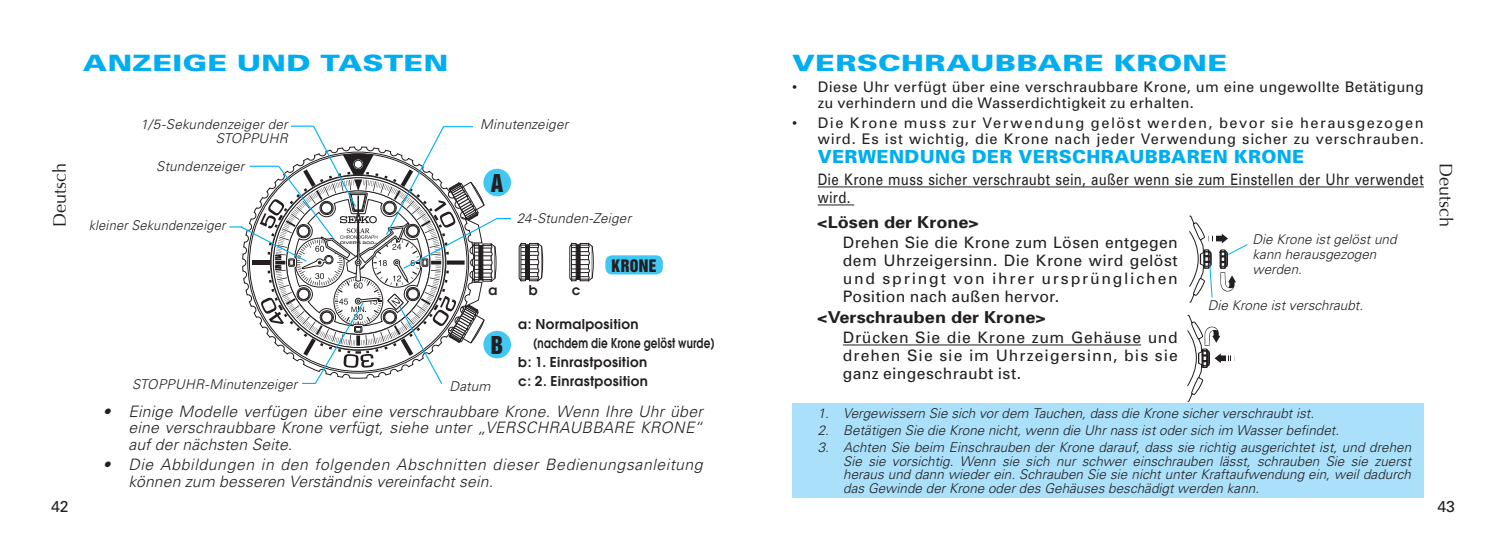
<style>
.page{position:relative;width:1506px;height:549px;background:#fff}
.page>*{position:absolute;margin:0;border:0;box-sizing:border-box;transform-origin:0 0}
.t1{font:900 22.5px "Univers";letter-spacing:.015em;color:#00aeef;scale:1.3 1}
.t2{font:22.5px "Helvetica Inserat";color:#231f20}
.t3{font:900 18px "Univers";letter-spacing:.025em;color:#00aeef}
.t4{font:18px "Optima";color:#231f20}
.t5{font:700 16.43px "Univers";color:#231f20;scale:1.1 1}
.t6{font:italic 300 15.75px/16.9px "Univers";letter-spacing:.02em;color:#231f20;text-align:justify}
.t7{font:15.75px/18px "Univers";letter-spacing:.025em;color:#231f20;text-align:justify}
.t8{font:15.75px/18px "Univers";letter-spacing:.025em;color:#231f20;scale:.84 1}
.t9{font:15.75px "Helvetica Inserat";letter-spacing:.025em;color:#231f20}
.t10{font:14.62px/15.8px "Univers";letter-spacing:.07em;color:#231f20;text-align:right}
.t11{font:14.62px/15.8px "Univers";letter-spacing:.025em;color:#231f20}
.t12{font:italic 300 13.5px/13.5px "Univers";color:#231f20}
.t13{font:600 13.5px "Avant Garde";letter-spacing:.025em;color:#231f20}
.t14{font:600 13.5px "Avant Garde";letter-spacing:.025em;color:#231f20;scale:.77 1}
.t15{font:italic 300 13.5px "Univers";color:#231f20;scale:.96 1}
.t16{font:italic 300 13.5px "Univers";letter-spacing:.02em;color:#231f20}
</style>
<div class="page">
<svg style="left:518px;top:242px;width:25px;height:39px"></svg>
<svg style="left:569px;top:242px;width:24px;height:39px"></svg>
<svg style="left:1187px;top:315px;width:44px;height:86px"></svg>
<svg style="left:1189px;top:216px;width:59px;height:86px"></svg>
<svg style="left:229px;top:125px;width:282px;height:259px"></svg>
<div style="left:605px;top:255px;width:57px;height:19px;background:#40c7f4;border-radius:7px"></div>
<hr style="left:817px;top:186px;width:606px;height:1px;background:#231f20">
<hr style="left:817px;top:204px;width:37px;height:1px;background:#231f20">
<hr style="left:842px;top:344px;width:299px;height:1px;background:#231f20">
<div style="left:792px;top:403px;width:631px;height:94px;background:#aae0f9"></div>
<h1 class="t1" style="left:83px;top:49px;width:282px">ANZEIGE UND TASTEN</h1>
<h1 class="t1" style="left:792px;top:49px;width:336px">VERSCHRAUBBARE KRONE</h1>
<p class="t11" style="left:817px;top:79px;width:607px;text-indent:-26px">• Diese Uhr verfügt über eine verschraubbare Krone, um eine ungewollte Betätigung zu verhindern und die Wasserdichtigkeit zu erhalten.</p>
<p class="t10" style="left:792px;top:115px;width:633px">• Die Krone muss zur Verwendung gelöst werden, bevor sie herausgezogen wird. Es ist wichtig, die Krone nach jeder Verwendung sicher zu verschrauben.</p>
<h2 class="t3" style="left:817px;top:145px;width:488px">VERWENDUNG DER VERSCHRAUBBAREN KRONE</h2>
<p class="t8" style="left:817px;top:171px;width:723px">Die Krone muss sicher verschraubt sein, außer wenn sie zum Einstellen der Uhr verwendet wird.</p>
<p class="t5" style="left:817px;top:212px;width:148px">&lt;Lösen der Krone&gt;</p>
<p class="t7" style="left:842px;top:233px;width:336px">Drehen Sie die Krone zum Lösen entgegen dem Uhrzeigersinn. Die Krone wird gelöst und springt von ihrer ursprünglichen Position nach außen hervor.</p>
<p class="t5" style="left:817px;top:307px;width:209px">&lt;Verschrauben der Krone&gt;</p>
<p class="t7" style="left:842px;top:329px;width:336px">Drücken Sie die Krone zum Gehäuse und drehen Sie sie im Uhrzeigersinn, bis sie ganz eingeschraubt ist.</p>
<p class="t12" style="left:140px;top:117px;width:149px">1/5-Sekundenzeiger der</p>
<p class="t12" style="left:480px;top:117px;width:90px">Minutenzeiger</p>
<p class="t16" style="left:216px;top:130px;width:73px">STOPPUHR</p>
<p class="t12" style="left:156px;top:160px;width:90px">Stundenzeiger</p>
<h2 class="t4" style="left:49px;top:226px;width:65px;rotate:-90deg">Deutsch</h2>
<h2 class="t4" style="left:1456px;top:163px;width:65px;rotate:90deg">Deutsch</h2>
<h1 class="t2" style="left:491px;top:169px;width:14px">A</h1>
<p class="t12" style="left:517px;top:211px;width:116px">24-Stunden-Zeiger</p>
<p class="t15" style="left:89px;top:217px;width:144px">kleiner Sekundenzeiger</p>
<p class="t12" style="left:1252px;top:232px;width:146px;line-height:14.6px">Die Krone ist gelöst und kann herausgezogen werden.</p>
<p class="t9" style="left:611px;top:256px;width:47px">KRONE</p>
<p class="t13" style="left:488px;top:281px;width:10px">a</p>
<p class="t13" style="left:528px;top:281px;width:10px">b</p>
<p class="t13" style="left:571px;top:281px;width:10px">c</p>
<p class="t12" style="left:1207px;top:298px;width:157px">Die Krone ist verschraubt.</p>
<p class="t13" style="left:518px;top:315px;width:122px">a: Normalposition</p>
<p class="t14" style="left:533px;top:334px;width:237px">(nachdem die Krone gelöst wurde)</p>
<p class="t13" style="left:518px;top:353px;width:130px">b: 1. Einrastposition</p>
<p class="t13" style="left:518px;top:372px;width:131px">c: 2. Einrastposition</p>
<h1 class="t2" style="left:491px;top:331px;width:14px">B</h1>
<p class="t12" style="left:132px;top:378px;width:167px">STOPPUHR-Minutenzeiger</p>
<p class="t12" style="left:449px;top:379px;width:43px">Datum</p>
<p class="t6" style="left:128px;top:402px;width:576px;text-indent:-26px">• Einige Modelle verfügen über eine verschraubbare Krone. Wenn Ihre Uhr über eine verschraubbare Krone verfügt, siehe unter „VERSCHRAUBBARE KRONE“ auf der nächsten Seite.</p>
<p class="t6" style="left:128px;top:456px;width:576px;text-indent:-26px">• Die Abbildungen in den folgenden Abschnitten dieser Bedienungsanleitung können zum besseren Verständnis vereinfacht sein.</p>
<p class="t12" style="left:817px;top:406px;width:498px">1. Vergewissern Sie sich vor dem Tauchen, dass die Krone sicher verschraubt ist.</p>
<p class="t12" style="left:817px;top:423px;width:523px">2. Betätigen Sie die Krone nicht, wenn die Uhr nass ist oder sich im Wasser befindet.</p>
<p class="t12" style="left:843px;top:440px;width:569px;text-align:justify;text-indent:-26px">3. Achten Sie beim Einschrauben der Krone darauf, dass sie richtig ausgerichtet ist, und drehen Sie sie vorsichtig. Wenn sie sich nur schwer einschrauben lässt, schrauben Sie sie zuerst heraus und dann wieder ein. Schrauben Sie sie nicht unter Kraftaufwendung ein, weil dadurch das Gewinde der Krone oder des Gehäuses beschädigt werden kann.</p>
<p class="t7" style="left:51px;top:497px;width:19px">42</p>
<p class="t7" style="left:1437px;top:497px;width:19px">43</p>
</div>
